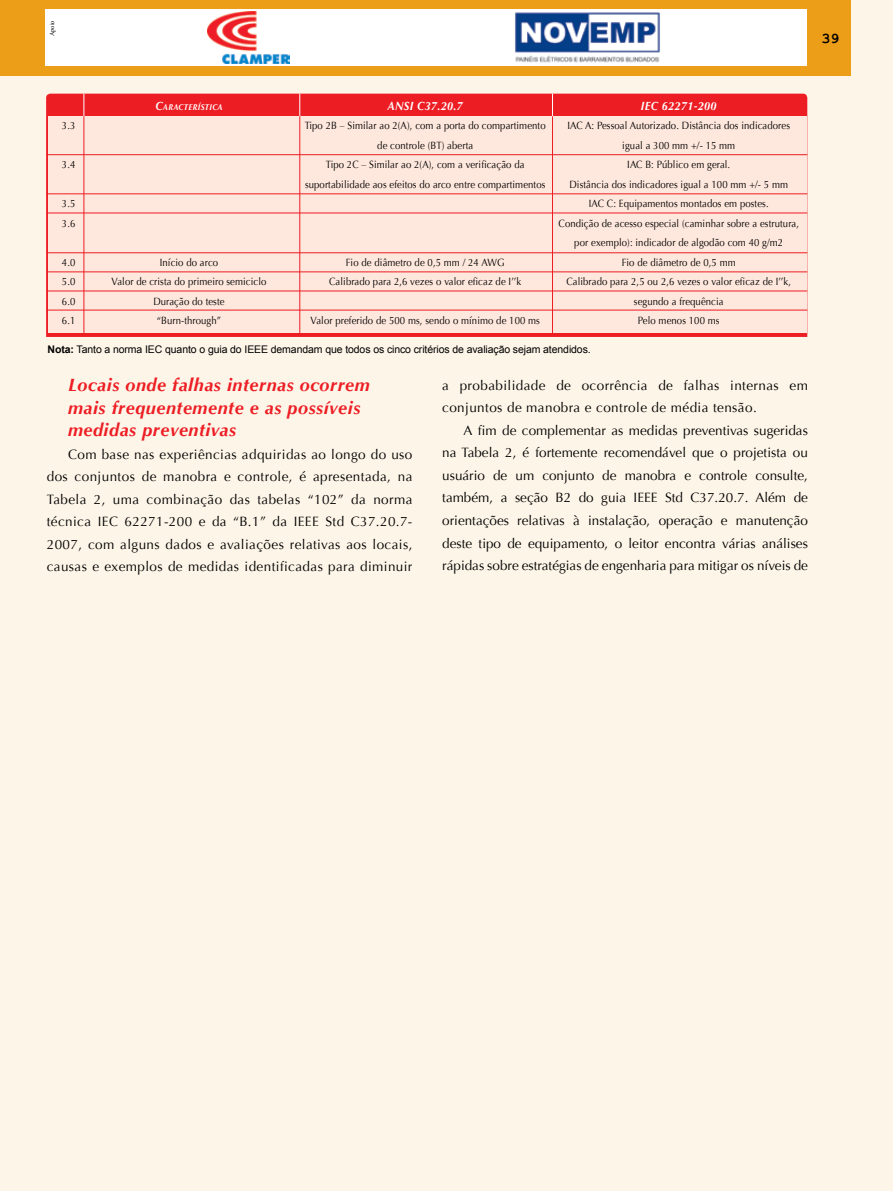
<style>
.page{position:relative;width:893px;height:1191px;background:#fdf5e8}
.page>*{position:absolute;margin:0;border:0;box-sizing:border-box;transform-origin:0 0}
.t1{font:italic 700 18px/22.5px "Optima";letter-spacing:.03em;color:#ed1d24}
.t2{font:700 15px "Courier New";color:#000}
.t3{font:13.5px/22.5px "Optima";letter-spacing:.03em;color:#000;text-align:justify}
.t4{font:italic 700 12px "Optima";letter-spacing:.03em;color:#fff;scale:.91 1}
.t5{font:10.5px/19.5px "Optima";letter-spacing:.01em;color:#000;text-align:center;scale:.91 1}
.t6{font:10.5px "Arial";letter-spacing:-.01em;color:#000}
.t7{font:italic 700 8.4px "Optima";letter-spacing:.045em;color:#fff;scale:.91 1}
.t8{font:6.3px "Minion Pro";letter-spacing:-.005em;color:#000}
.s1{font-size:12px}
.s2{font-weight:700}
</style>
<div class="page">
<div style="left:0;top:0;width:850px;height:76px;background:#ed9e19"></div>
<div style="left:45px;top:9px;width:761px;height:57px;background:#fff"></div>
<img style="left:207px;top:11px;width:82px;height:52px">
<img style="left:515px;top:12px;width:145px;height:51px">
<div style="left:46px;top:94px;width:761px;height:243px;background:#ed1d24"></div>
<div style="left:48px;top:116px;width:758px;height:217px;background:#fee7dc"></div>
<hr style="left:46px;top:154px;width:761px;height:1px;background:#ed1d24">
<hr style="left:46px;top:193px;width:761px;height:1px;background:#ed1d24">
<hr style="left:46px;top:213px;width:761px;height:1px;background:#ed1d24">
<hr style="left:46px;top:252px;width:761px;height:1px;background:#ed1d24">
<hr style="left:46px;top:271px;width:761px;height:1px;background:#ed1d24">
<hr style="left:46px;top:291px;width:761px;height:1px;background:#ed1d24">
<hr style="left:46px;top:310px;width:761px;height:1px;background:#ed1d24">
<hr style="left:84px;top:116px;width:1px;height:217px;background:#ed1d24">
<hr style="left:299px;top:116px;width:1px;height:217px;background:#ed1d24">
<hr style="left:552px;top:116px;width:1px;height:217px;background:#ed1d24">
<svg style="left:84px;top:94px;width:1px;height:22px"></svg>
<svg style="left:299px;top:94px;width:1px;height:22px"></svg>
<svg style="left:552px;top:94px;width:1px;height:22px"></svg>
<p class="t8" style="left:48px;top:36px;width:17px;rotate:-90deg">Apoio</p>
<p class="t2" style="left:821px;top:29px;width:19px">39</p>
<p class="t5" style="left:62px;top:116px;width:17px">3.3</p>
<p class="t5" style="left:62px;top:155px;width:17px">3.4</p>
<p class="t5" style="left:62px;top:194px;width:17px;text-align:left">3.5<br>3.6</p>
<p class="t5" style="left:62px;top:253px;width:17px;text-align:justify">4.0<br>5.0<br>6.0<br>6.1</p>
<p class="t7" style="left:155px;top:102px;width:75px"><span class="s1">C</span>ARACTERÍSTICA</p>
<p class="t5" style="left:111px;top:253px;width:172px">Início do arco<br>Valor de crista do primeiro semiciclo<br>Duração do teste<br>“Burn-through”</p>
<p class="t4" style="left:387px;top:99px;width:85px">ANSI C37.20.7</p>
<p class="t5" style="left:305px;top:116px;width:266px">Tipo 2B – Similar ao 2(A), com a porta do compartimento de controle (BT) aberta<br>Tipo 2C – Similar ao 2(A), com a verificação da suportabilidade aos efeitos do arco entre compartimentos</p>
<p class="t5" style="left:329px;top:253px;width:213px">Fio de diâmetro de 0,5 mm / 24 AWG<br>Calibrado para 2,6 vezes o valor eficaz de I’’k</p>
<p class="t5" style="left:310px;top:311px;width:254px">Valor preferido de 500 ms, sendo o mínimo de 100 ms</p>
<p class="t4" style="left:641px;top:99px;width:85px">IEC 62271-200</p>
<p class="t5" style="left:558px;top:116px;width:266px">IAC A: Pessoal Autorizado. Distância dos indicadores igual a 300 mm +/- 15 mm<br>IAC B: Público em geral.<br>Distância dos indicadores igual a 100 mm +/- 5 mm<br>IAC C: Equipamentos montados em postes.<br>Condição de acesso especial (caminhar sobre a estrutura, por exemplo): indicador de algodão com 40 g/m2<br>Fio de diâmetro de 0,5 mm<br>Calibrado para 2,5 ou 2,6 vezes o valor eficaz de I’’k, segundo a frequência<br>Pelo menos 100 ms</p>
<p class="t6" style="left:48px;top:342px;width:545px"><span class="s2">Nota:</span> Tanto a norma IEC quanto o guia do IEEE demandam que todos os cinco critérios de avaliação sejam atendidos.</p>
<h1 class="t1" style="left:68px;top:374px;width:303px">Locais onde falhas internas ocorrem mais frequentemente e as possíveis medidas preventivas</h1>
<p class="t3" style="left:47px;top:443px;width:367px;text-indent:21px">Com base nas experiências adquiridas ao longo do uso dos conjuntos de manobra e controle, é apresentada, na Tabela 2, uma combinação das tabelas “102” da norma técnica IEC 62271-200 e da “B.1” da IEEE Std C37.20.7- 2007, com alguns dados e avaliações relativas aos locais, causas e exemplos de medidas identificadas para diminuir</p>
<p class="t3" style="left:442px;top:374px;width:367px">a probabilidade de ocorrência de falhas internas em conjuntos de manobra e controle de média tensão.</p>
<p class="t3" style="left:442px;top:419px;width:367px;text-indent:21px">A fim de complementar as medidas preventivas sugeridas na Tabela 2, é fortemente recomendável que o projetista ou usuário de um conjunto de manobra e controle consulte, também, a seção B2 do guia IEEE Std C37.20.7. Além de orientações relativas à instalação, operação e manutenção deste tipo de equipamento, o leitor encontra várias análises rápidas sobre estratégias de engenharia para mitigar os níveis de</p>
</div>
